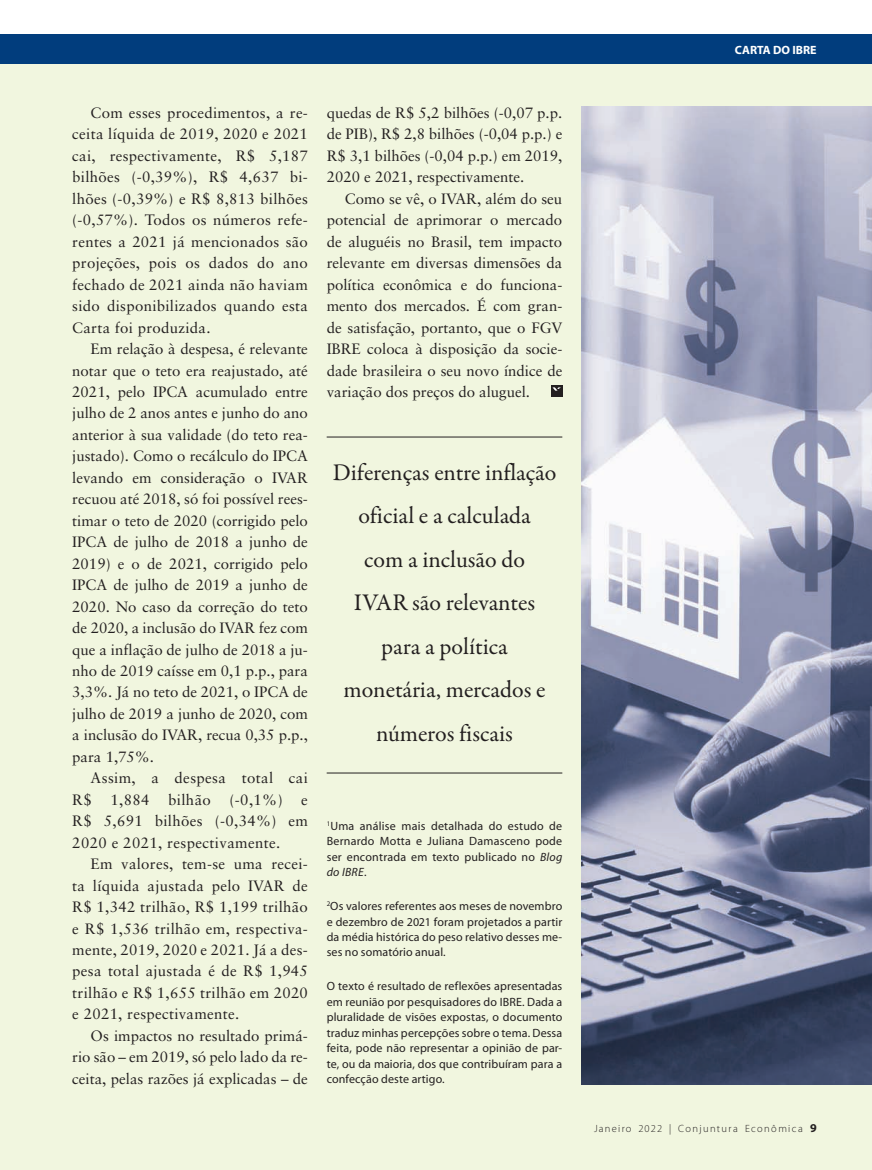
<style>
.page{position:relative;width:872px;height:1170px;background:#fff}
.page>*{position:absolute;margin:0;border:0;box-sizing:border-box;transform-origin:0 0}
.t1{font:24px/43.5px "Garamond Premr Pro";color:#231f20;text-align:center}
.t2{font:15px/21.5px "Sabon";color:#231f20;text-align:justify}
.t3{font:12px/15.5px "Adobe Corp ID Myriad Rg";letter-spacing:.01em;color:#231f20;text-align:justify}
.t4{font:12px "Adobe Corp ID Myriad Bd";color:#fff}
.t5{font:12px "Adobe Corp ID Myriad Rg It";letter-spacing:.02em;color:#231f20}
.t6{font:10.5px "Adobe Corp ID Myriad Lt";letter-spacing:.125em;color:#231f20}
.s1{font-family:"Adobe Corp ID Myriad Rg It"}
.s2{font-family:"Adobe Corp ID Myriad Rg"}
.s3{font-family:"Adobe Corp ID Myriad Bd";font-size:12px}
</style>
<div class="page">
<div style="left:0;top:55px;width:872px;height:1114px;background:#f1f6df"></div>
<div style="left:0;top:34px;width:872px;height:30px;background:#013d7d"></div>
<div style="left:551px;top:385px;width:11px;height:12px;background:#231f20"></div>
<svg style="left:552px;top:387px;width:9px;height:3px"></svg>
<hr style="left:327px;top:437px;width:235px;height:1px;background:#231f20">
<hr style="left:327px;top:772px;width:235px;height:1px;background:#231f20">
<img style="left:581px;top:106px;width:291px;height:978px">
<p class="t2" style="left:72px;top:102px;width:237px;text-indent:18px">Com esses procedimentos, a re&shy;ceita líquida de 2019, 2020 e 2021 cai, respectivamente, R$ 5,187 bilhões (-0,39%), R$ 4,637 bi&shy;lhões (-0,39%) e R$ 8,813 bilhões (-0,57%). Todos os números refe&shy;rentes a 2021 já mencionados são projeções, pois os dados do ano fechado de 2021 ainda não haviam sido disponibilizados quando esta Carta foi produzida.</p>
<p class="t2" style="left:72px;top:338px;width:237px;text-indent:18px">Em relação à despesa, é relevante notar que o teto era reajustado, até 2021, pelo IPCA acumulado entre julho de 2 anos antes e junho do ano anterior à sua validade (do teto rea&shy;justado). Como o recálculo do IPCA levando em consideração o IVAR recuou até 2018, só foi possível rees&shy;timar o teto de 2020 (corrigido pelo IPCA de julho de 2018 a junho de 2019) e o de 2021, corrigido pelo IPCA de julho de 2019 a junho de 2020. No caso da correção do teto de 2020, a inclusão do IVAR fez com que a inflação de julho de 2018 a ju&shy;nho de 2019 caísse em 0,1 p.p., para 3,3%. Já no teto de 2021, o IPCA de julho de 2019 a junho de 2020, com a inclusão do IVAR, recua 0,35 p.p., para 1,75%.</p>
<p class="t2" style="left:72px;top:767px;width:237px;text-indent:18px">Assim, a despesa total cai R$ 1,884 bilhão (-0,1%) e R$ 5,691 bilhões (-0,34%) em 2020 e 2021, respectivamente.</p>
<p class="t2" style="left:72px;top:853px;width:237px;text-indent:18px">Em valores, tem-se uma recei&shy;ta líquida ajustada pelo IVAR de R$ 1,342 trilhão, R$ 1,199 trilhão e R$ 1,536 trilhão em, respectiva&shy;mente, 2019, 2020 e 2021. Já a des&shy;pesa total ajustada é de R$ 1,945 trilhão e R$ 1,655 trilhão em 2020 e 2021, respectivamente.</p>
<p class="t2" style="left:72px;top:1024px;width:237px;text-indent:18px">Os impactos no resultado primá&shy;rio são – em 2019, só pelo lado da re&shy;ceita, pelas razões já explicadas – de</p>
<p class="t2" style="left:327px;top:102px;width:237px">quedas de R$ 5,2 bilhões (-0,07 p.p. de PIB), R$ 2,8 bilhões (-0,04 p.p.) e R$ 3,1 bilhões (-0,04 p.p.) em 2019, 2020 e 2021, respectivamente.</p>
<p class="t2" style="left:327px;top:188px;width:237px;text-indent:18px">Como se vê, o IVAR, além do seu potencial de aprimorar o mercado de aluguéis no Brasil, tem impacto relevante em diversas dimensões da política econômica e do funciona&shy;mento dos mercados. É com gran&shy;de satisfação, portanto, que o FGV IBRE coloca à disposição da socie&shy;dade brasileira o seu novo índice de variação dos preços do aluguel.</p>
<h1 class="t1" style="left:333px;top:451px;width:225px">Diferenças entre inflação oficial e a calculada<br>com a inclusão do<br>IVAR são relevantes para a política monetária, mercados e números fiscais</h1>
<p class="t3" style="left:327px;top:818px;width:237px"><sup>1</sup>Uma análise mais detalhada do estudo de Bernardo Motta e Juliana Damasceno pode ser encontrada em texto publicado no <span class="s1">Blog</span></p>
<p class="t5" style="left:327px;top:866px;width:41px">do IBRE<span class="s2">.</span></p>
<p class="t3" style="left:327px;top:898px;width:237px"><sup>2</sup>Os valores referentes aos meses de novembro e dezembro de 2021 foram projetados a partir da média histórica do peso relativo desses me&shy;ses no somatório anual.</p>
<p class="t3" style="left:327px;top:978px;width:237px">O texto é resultado de reflexões apresentadas em reunião por pesquisadores do IBRE. Dada a pluralidade de visões expostas, o documento traduz minhas percepções sobre o tema. Dessa feita, pode não representar a opinião de par&shy;te, ou da maioria, dos que contribuíram para a confecção deste artigo.</p>
<p class="t4" style="left:735px;top:43px;width:83px">CARTA DO IBRE</p>
<p class="t6" style="left:594px;top:1122px;width:224px">Janeiro 2022 | Conjuntura Econômica <span class="s3">9</span></p>
</div>
